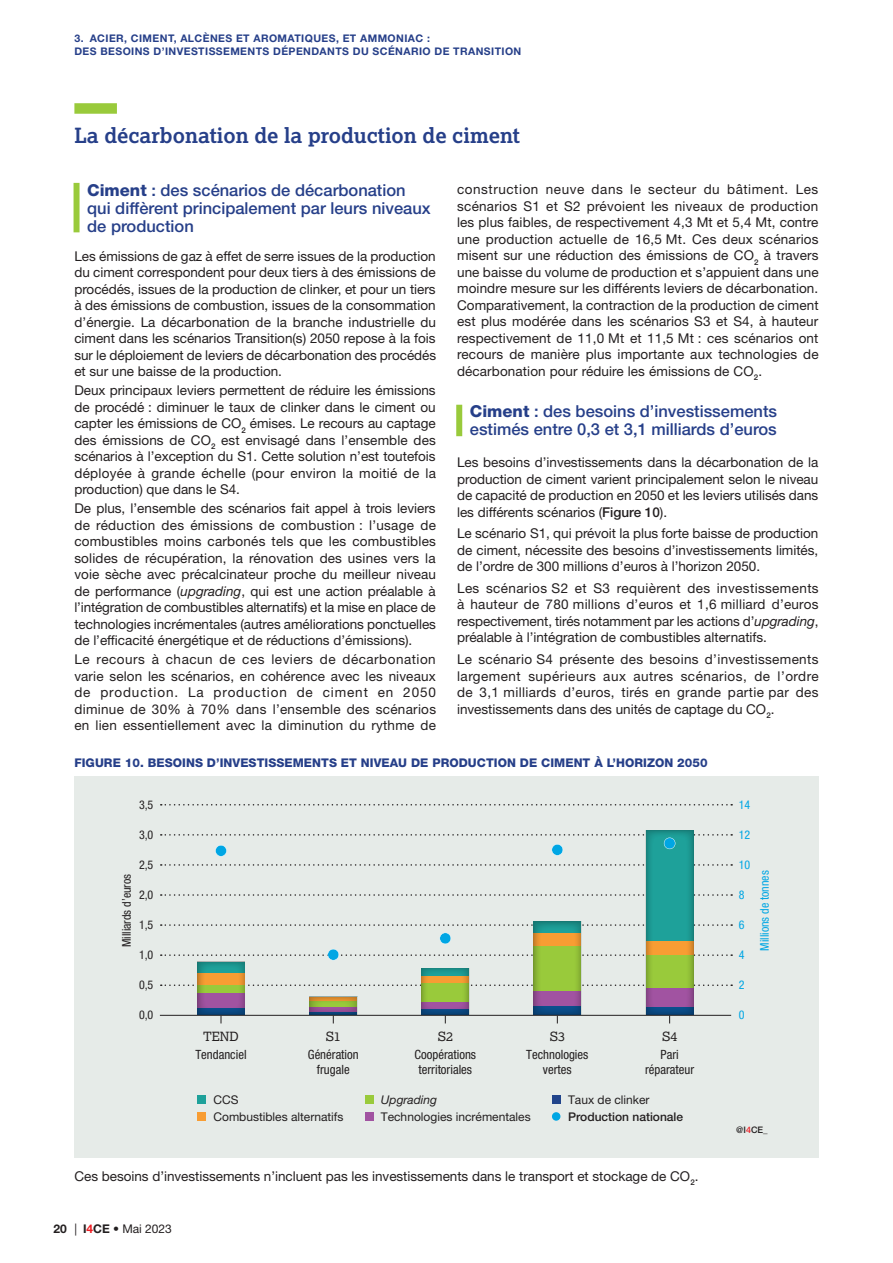
<style>
.page{position:relative;width:893px;height:1263px;background:#fff}
.page>*{position:absolute;margin:0;border:0;box-sizing:border-box;transform-origin:0 0}
.T2___SOMM2_3588__esp{font:700 21px "Lexia Da Ma";color:#263f89}
.T3_somm3{font:500 16.5px/18px "Helvetica Neue LT Std";color:#263f89}
.P_3588{font:13.5px/16.5px "Helvetica Neue LT Std";color:#231f20;text-align:justify}
.t1{font:condensed 12.75px/18px "Helvetica Neue LT Std";color:#231f20;text-align:center}
.t2{font:12px/16.5px "Helvetica Neue LT Std";color:#231f20}
.T_imports_bleuLogo10{font:800 12px "Helvetica Neue LT Std";letter-spacing:.005em;color:#263f89}
.t3{font:condensed 12px "Helvetica Neue LT Std";color:#231f20}
.t4{font:500 12px/16.5px "Helvetica Neue LT Std";color:#231f20}
.t5{font:condensed 12px "Helvetica Neue LT Std";color:#00a6e4}
.t6{font:700 10.5px "Helvetica Neue LT Std";color:#263f89}
.t7{font:500 9px "Helvetica Neue LT Std";color:#231f20}
.s1{font-weight:800}
.s2{font-style:italic}
.s3{font-weight:500}
.s4{font-family:"Lexia Da Ma";font-stretch:normal}
.s5{font-weight:400}
.s6{font-weight:700}
.s7{font-weight:700;color:#ee1d23}
.s8{color:#ee1d23}
</style>
<div class="page">
<div style="left:74px;top:103px;width:43px;height:11px;background:#99ca3b"></div>
<div style="left:74px;top:183px;width:6px;height:49px;background:#99ca3b"></div>
<div style="left:456px;top:405px;width:6px;height:31px;background:#99ca3b"></div>
<div style="left:74px;top:776px;width:745px;height:381px;background:#e6ebe8"></div>
<svg style="left:161px;top:804px;width:571px;height:1px"></svg>
<svg style="left:161px;top:864px;width:571px;height:2px"></svg>
<svg style="left:161px;top:894px;width:571px;height:2px"></svg>
<svg style="left:161px;top:924px;width:571px;height:2px"></svg>
<svg style="left:161px;top:984px;width:571px;height:2px"></svg>
<svg style="left:197px;top:962px;width:48px;height:53px;background:#807e6d"></svg>
<svg style="left:309px;top:997px;width:48px;height:18px"></svg>
<svg style="left:422px;top:968px;width:47px;height:47px;background:#7d945d"></svg>
<svg style="left:534px;top:921px;width:47px;height:94px;background:#6f9066"></svg>
<svg style="left:646px;top:830px;width:47px;height:185px;background:#469481"></svg>
<div style="left:197px;top:1095px;width:9px;height:9px;background:#1ea19a"></div>
<div style="left:197px;top:1112px;width:9px;height:9px;background:#f89d33"></div>
<hr style="left:160px;top:1015px;width:571px;height:1px;background:#231f20">
<div style="left:365px;top:1095px;width:8px;height:9px;background:#99ca3b"></div>
<div style="left:365px;top:1112px;width:8px;height:9px;background:#a153a1"></div>
<div style="left:552px;top:1095px;width:8px;height:9px;background:#21448b"></div>
<div style="left:552px;top:1112px;width:8px;height:9px;background:#00a6e4;border-radius:50%"></div>
<svg style="left:161px;top:834px;width:571px;height:22px"></svg>
<svg style="left:161px;top:932px;width:571px;height:28px"></svg>
<p class="t6" style="left:74px;top:31px;width:31px">3. ACIER</p>
<p class="t6" style="left:124px;top:31px;width:15px">, CIMENT</p>
<p class="t6" style="left:174px;top:31px;width:16px">, ALCÈNES</p>
<p class="t6" style="left:236px;top:31px;width:26px">ET AROMATIQUES</p>
<p class="t6" style="left:336px;top:31px;width:33px">, ET AMMONIAC</p>
<p class="t6" style="left:427px;top:31px;width:4px">:</p>
<p class="t6" style="left:74px;top:45px;width:9px">DES</p>
<p class="t6" style="left:100px;top:45px;width:8px">BESOINS</p>
<p class="t6" style="left:154px;top:45px;width:20px">D’INVESTISSEMENTS</p>
<p class="t6" style="left:273px;top:45px;width:9px">DÉPENDANTS</p>
<p class="t6" style="left:353px;top:45px;width:28px">DU SCÉNARIO</p>
<p class="t6" style="left:434px;top:45px;width:27px">DE TRANSITION</p>
<p class="T2___SOMM2_3588__esp" style="left:74px;top:124px;width:447px">La décarbonation de la production de ciment</p>
<p class="T3_somm3" style="left:87px;top:180px;width:345px"><span class="s1">Ciment</span> : des scénarios de décarbonation qui diffèrent principalement par leurs niveaux de production</p>
<p class="P_3588" style="left:74px;top:248px;width:363px">Les émissions de gaz à effet de serre issues de la production du ciment correspondent pour deux tiers à des émissions de procédés, issues de la production de clinker, et pour un tiers à des émissions de combustion, issues de la consommation d’énergie. La décarbonation de la branche industrielle du ciment dans les scénarios Transition(s) 2050 repose à la fois sur le déploiement de leviers de décarbonation des procédés et sur une baisse de la production.</p>
<p class="P_3588" style="left:74px;top:382px;width:363px">Deux principaux leviers permettent de réduire les émissions de procédé : diminuer le taux de clinker dans le ciment ou capter les émissions de CO<sub>2</sub> émises. Le recours au captage des émissions de CO<sub>2</sub> est envisagé dans l’ensemble des scénarios à l’exception du S1. Cette solution n’est toutefois déployée à grande échelle (pour environ la moitié de la production) que dans le S4.</p>
<p class="P_3588" style="left:74px;top:500px;width:363px">De plus, l’ensemble des scénarios fait appel à trois leviers de réduction des émissions de combustion : l’usage de combustibles moins carbonés tels que les combustibles solides de récupération, la rénovation des usines vers la voie sèche avec précalcinateur proche du meilleur niveau de performance (<span class="s2">upgrading</span>, qui est une action préalable à l’intégration de combustibles alternatifs) et la mise en place de technologies incrémentales (autres améliorations ponctuelles de l’efficacité énergétique et de réductions d’émissions).</p>
<p class="P_3588" style="left:74px;top:651px;width:363px">Le recours à chacun de ces leviers de décarbonation varie selon les scénarios, en cohérence avec les niveaux de production. La production de ciment en 2050 diminue de 30% à 70% dans l’ensemble des scénarios en lien essentiellement avec la diminution du rythme de</p>
<p class="P_3588" style="left:457px;top:181px;width:363px">construction neuve dans le secteur du bâtiment. Les scénarios S1 et S2 prévoient les niveaux de production les plus faibles, de respectivement 4,3 Mt et 5,4 Mt, contre une production actuelle de 16,5 Mt. Ces deux scénarios misent sur une réduction des émissions de CO<sub>2</sub> à travers une baisse du volume de production et s’appuient dans une moindre mesure sur les différents leviers de décarbonation.<br>Comparativement, la contraction de la production de ciment est plus modérée dans les scénarios S3 et S4, à hauteur respectivement de 11,0 Mt et 11,5 Mt : ces scénarios ont recours de manière plus importante aux technologies de décarbonation pour réduire les émissions de CO<sub>2</sub>.</p>
<p class="T3_somm3" style="left:470px;top:402px;width:309px"><span class="s1">Ciment</span> : des besoins d’investissements estimés entre 0,3 et 3,1 milliards d’euros</p>
<p class="P_3588" style="left:457px;top:454px;width:363px">Les besoins d’investissements dans la décarbonation de la production de ciment varient principalement selon le niveau de capacité de production en 2050 et les leviers utilisés dans les différents scénarios (<span class="s3">Figure 10</span>).</p>
<p class="P_3588" style="left:457px;top:525px;width:363px">Le scénario S1, qui prévoit la plus forte baisse de production de ciment, nécessite des besoins d’investissements limités, de l’ordre de 300 millions d’euros à l’horizon 2050.</p>
<p class="P_3588" style="left:457px;top:580px;width:363px">Les scénarios S2 et S3 requièrent des investissements à hauteur de 780 millions d’euros et 1,6 milliard d’euros respectivement, tirés notamment par les actions d’<span class="s2">upgrading</span>, préalable à l’intégration de combustibles alternatifs.</p>
<p class="P_3588" style="left:457px;top:651px;width:363px">Le scénario S4 présente des besoins d’investissements largement supérieurs aux autres scénarios, de l’ordre de 3,1 milliards d’euros, tirés en grande partie par des investissements dans des unités de captage du CO<sub>2</sub>.</p>
<p class="T_imports_bleuLogo10" style="left:74px;top:756px;width:635px">FIGURE 10. BESOINS D’INVESTISSEMENTS ET NIVEAU DE PRODUCTION DE CIMENT À L’HORIZON 2050</p>
<p class="t3" style="left:139px;top:798px;width:16px">3,5</p>
<p class="t3" style="left:139px;top:828px;width:16px">3,0</p>
<p class="t3" style="left:139px;top:858px;width:16px">2,5</p>
<p class="t3" style="left:139px;top:888px;width:16px">2,0</p>
<p class="t3" style="left:139px;top:918px;width:16px">1,5</p>
<p class="t3" style="left:139px;top:948px;width:16px">1,0</p>
<p class="t3" style="left:139px;top:978px;width:16px">0,5</p>
<p class="t3" style="left:139px;top:1008px;width:16px">0,0</p>
<p class="t5" style="left:739px;top:798px;width:13px">14</p>
<p class="t5" style="left:739px;top:828px;width:13px">12</p>
<p class="t5" style="left:739px;top:858px;width:13px">10</p>
<p class="t5" style="left:739px;top:888px;width:7px">8</p>
<p class="t5" style="left:739px;top:918px;width:7px">6</p>
<p class="t5" style="left:739px;top:948px;width:7px">4</p>
<p class="t5" style="left:739px;top:978px;width:7px">2</p>
<p class="t5" style="left:739px;top:1008px;width:7px">0</p>
<p class="t3" style="left:120px;top:947px;width:75px;rotate:-90deg">Milliards d’euros</p>
<p class="t5" style="left:757px;top:951px;width:82px;rotate:-90deg">Millions de tonnes</p>
<p class="t1" style="left:195px;top:1027px;width:53px"><span class="s4">TEND<br></span>Tendanciel</p>
<p class="t1" style="left:308px;top:1027px;width:52px"><span class="s4">S1<br></span>Génération</p>
<p class="t1" style="left:317px;top:1060px;width:34px">frugale</p>
<p class="t2" style="left:213px;top:1092px;width:132px">CCS<br>Combustibles alternatifs</p>
<p class="t1" style="left:414px;top:1027px;width:63px"><span class="s4">S2<br></span>Coopérations</p>
<p class="t1" style="left:419px;top:1060px;width:55px">territoriales</p>
<p class="t1" style="left:526px;top:1027px;width:64px"><span class="s4">S3<br></span>Technologies</p>
<p class="t1" style="left:543px;top:1060px;width:30px">vertes</p>
<p class="t1" style="left:661px;top:1027px;width:20px;text-align:left"><span class="s4">S4<br></span>Pari</p>
<p class="t1" style="left:645px;top:1060px;width:51px">réparateur</p>
<p class="t2" style="left:381px;top:1092px;width:151px"><span class="s2">Upgrading<br></span>Technologies incrémentales</p>
<p class="t4" style="left:568px;top:1092px;width:117px"><span class="s5">Taux de clinker<br></span>Production nationale</p>
<p class="P_3588" style="left:74px;top:1167px;width:626px">Ces besoins d’investissements n’incluent pas les investissements dans le transport et stockage de CO<sub>2</sub>.</p>
<p class="t2" style="left:53px;top:1220px;width:120px"><span class="s6">20</span> | <span class="s6">I</span><span class="s7">4</span><span class="s6">CE</span> • Mai 2023</p>
<p class="t7" style="left:736px;top:1125px;width:33px">@I<span class="s8">4</span>CE_</p>
</div>
